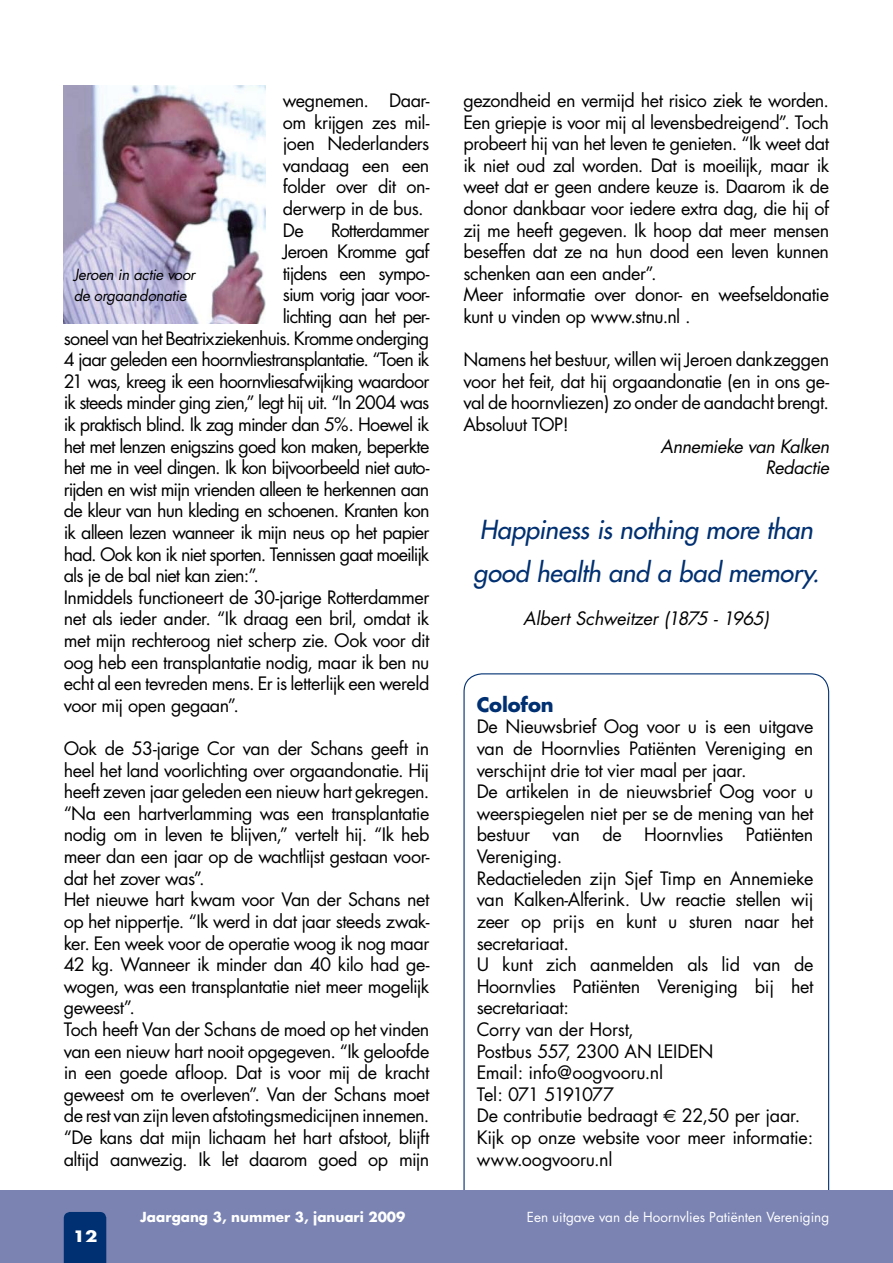
<style>
.page{position:relative;width:893px;height:1263px;background:#fff}
.page>*{position:absolute;margin:0;border:0;box-sizing:border-box;transform-origin:0 0}
.t1{font:italic 25.5px/43.2px "Futura";letter-spacing:-.005em;color:#003071}
.t2{font:700 19.5px "Futura";letter-spacing:-.01em;color:#003071}
.t3{font:18px/21.6px "Futura";letter-spacing:-.025em;color:#000}
.t4{font:18px "Futura";letter-spacing:-.045em;color:#000}
.t5{font:18px "Futura";letter-spacing:-.05em;color:#000}
.t6{font:italic 18px/21.6px "Futura";letter-spacing:-.025em;color:#000;text-align:right}
.t7{font:18px "Futura";letter-spacing:-.055em;color:#000}
.t8{font:700 15.3px "Futura";color:#fff;scale:1.18 1}
.t9{font:italic 15px/21.6px "Futura";letter-spacing:-.015em;color:#000}
.t10{font:13.5px "Futura";color:#fff}
.t11{font:700 13.5px "Futura";color:#fff}
.s1{font-family:"Euro Sans"}
</style>
<div class="page">
<img style="left:64px;top:85px;width:202px;height:238px">
<div style="left:0;top:1191px;width:893px;height:72px;background:#7a83b2"></div>
<div style="left:64px;top:1212px;width:42px;height:51px;background:#003071"></div>
<p class="t3" style="left:283px;top:90px;width:148px">wegnemen. Daar&shy;om krijgen zes mil&shy;joen Nederlanders vandaag een een folder over dit on&shy;derwerp in de bus.<br>De</p>
<p class="t4" style="left:331px;top:218px;width:100px">Rotterdammer</p>
<p class="t4" style="left:283px;top:240px;width:148px">Jeroen Kromme gaf</p>
<p class="t5" style="left:283px;top:262px;width:148px">tijdens een sympo-</p>
<p class="t7" style="left:283px;top:283px;width:148px">sium vorig jaar voor-</p>
<p class="t4" style="left:283px;top:305px;width:148px">lichting aan het per-</p>
<p class="t4" style="left:64px;top:326px;width:367px">soneel van het Beatrixziekenhuis. Kromme onderging</p>
<p class="t4" style="left:64px;top:348px;width:367px">4 jaar geleden een hoornvliestransplantatie. “Toen ik</p>
<p class="t4" style="left:64px;top:370px;width:367px">21 was, kreeg ik een hoornvliesafwijking waardoor</p>
<p class="t5" style="left:64px;top:391px;width:367px">ik steeds minder ging zien,” legt hij uit. “In 2004 was</p>
<p class="t5" style="left:64px;top:413px;width:367px">ik praktisch blind. Ik zag minder dan 5%. Hoewel ik</p>
<p class="t4" style="left:64px;top:434px;width:367px">het met lenzen enigszins goed kon maken, beperkte</p>
<p class="t4" style="left:64px;top:456px;width:367px">het me in veel dingen. Ik kon bijvoorbeeld niet auto-</p>
<p class="t4" style="left:64px;top:478px;width:367px">rijden en wist mijn vrienden alleen te herkennen aan</p>
<p class="t4" style="left:64px;top:499px;width:367px">de kleur van hun kleding en schoenen. Kranten kon</p>
<p class="t5" style="left:64px;top:521px;width:367px">ik alleen lezen wanneer ik mijn neus op het papier</p>
<p class="t4" style="left:64px;top:542px;width:367px">had. Ook kon ik niet sporten. Tennissen gaat moeilijk</p>
<p class="t7" style="left:64px;top:564px;width:197px">als je de bal niet kan zien:”.</p>
<p class="t3" style="left:64px;top:587px;width:367px">Inmiddels functioneert de 30-jarige Rotterdammer</p>
<p class="t3" style="left:64px;top:608px;width:367px">net als ieder ander. “Ik draag een bril, omdat ik</p>
<p class="t3" style="left:64px;top:630px;width:367px">met mijn rechteroog niet scherp zie. Ook voor dit</p>
<p class="t3" style="left:64px;top:651px;width:367px">oog heb een transplantatie nodig, maar ik ben nu</p>
<p class="t3" style="left:64px;top:673px;width:367px">echt al een tevreden mens. Er is letterlijk een wereld</p>
<p class="t3" style="left:64px;top:695px;width:177px">voor mij open gegaan”.</p>
<p class="t3" style="left:64px;top:738px;width:367px">Ook de 53-jarige Cor van der Schans geeft in heel het land voorlichting over orgaandonatie. Hij heeft zeven jaar geleden een nieuw hart gekregen. “Na een hartverlamming was een transplantatie nodig om in leven te blijven,” vertelt hij. “Ik heb meer dan een jaar op de wachtlijst gestaan voor&shy;dat het zover was”.<br>Het nieuwe hart kwam voor Van der Schans net op het nippertje. “Ik werd in dat jaar steeds zwak&shy;ker. Een week voor de operatie woog ik nog maar 42 kg. Wanneer ik minder dan 40 kilo had ge&shy;wogen, was een transplantatie niet meer mogelijk geweest”.<br>Toch heeft Van der Schans de moed op het vinden van een nieuw hart nooit opgegeven. “Ik geloofde in een goede afloop. Dat is voor mij de kracht geweest om te overleven”. Van der Schans moet de rest van zijn leven afstotingsmedicijnen innemen. “De kans dat mijn lichaam het hart afstoot, blijft altijd aanwezig. Ik let daarom goed op mijn</p>
<p class="t9" style="left:74px;top:264px;width:123px">Jeroen in actie voor de orgaandonatie</p>
<p class="t3" style="left:463px;top:90px;width:367px">gezondheid en vermijd het risico ziek te worden.<br>Een griepje is voor mij al levensbedreigend”. Toch probeert hij van het leven te genieten. “Ik weet dat ik niet oud zal worden. Dat is moeilijk, maar ik weet dat er geen andere keuze is. Daarom ik de donor dankbaar voor iedere extra dag, die hij of zij me heeft gegeven. Ik hoop dat meer mensen beseffen dat ze na hun dood een leven kunnen schenken aan een ander”.<br>Meer informatie over donor- en weefseldonatie kunt u vinden op www.stnu.nl .</p>
<p class="t3" style="left:463px;top:349px;width:367px;text-align:justify">Namens het bestuur, willen wij Jeroen dankzeggen voor het feit, dat hij orgaandonatie (en in ons ge&shy;val de hoornvliezen) zo onder de aandacht brengt.<br>Absoluut TOP!</p>
<p class="t6" style="left:661px;top:435px;width:170px">Annemieke van Kalken<br>Redactie</p>
<h1 class="t1" style="left:473px;top:508px;width:348px">Happiness is nothing more than good health and a bad memory.</h1>
<p class="t6" style="left:523px;top:608px;width:248px">Albert Schweitzer (1875 - 1965)</p>
<p class="t2" style="left:477px;top:692px;width:78px">Colofon</p>
<p class="t3" style="left:477px;top:716px;width:338px">De Nieuwsbrief Oog voor u is een uitgave van de Hoornvlies Patiënten Vereniging en verschijnt drie tot vier maal per jaar.<br>De artikelen in de nieuwsbrief Oog voor u weerspiegelen niet per se de mening van het bestuur van de Hoornvlies Patiënten<br>Vereniging.<br>Redactieleden zijn Sjef Timp en Annemieke van Kalken-Alferink. Uw reactie stellen wij zeer op prijs en kunt u sturen naar het secretariaat.<br>U kunt zich aanmelden als lid van de<br>Hoornvlies Patiënten Vereniging bij het secretariaat:<br>Corry van der Horst,<br>Postbus 557, 2300 AN LEIDEN<br>Email: info@oogvooru.nl<br>Tel: 071 5191077<br>De contributie bedraagt <span class="s1">€</span> 22,50 per jaar.<br>Kijk op onze website voor meer informatie: www.oogvooru.nl</p>
<p class="t8" style="left:73px;top:1226px;width:22px">12</p>
<p class="t11" style="left:140px;top:1208px;width:267px">Jaargang 3, nummer 3, januari 2009</p>
<p class="t10" style="left:527px;top:1208px;width:304px">Een uitgave van de Hoornvlies Patiënten Vereniging</p>
</div>
